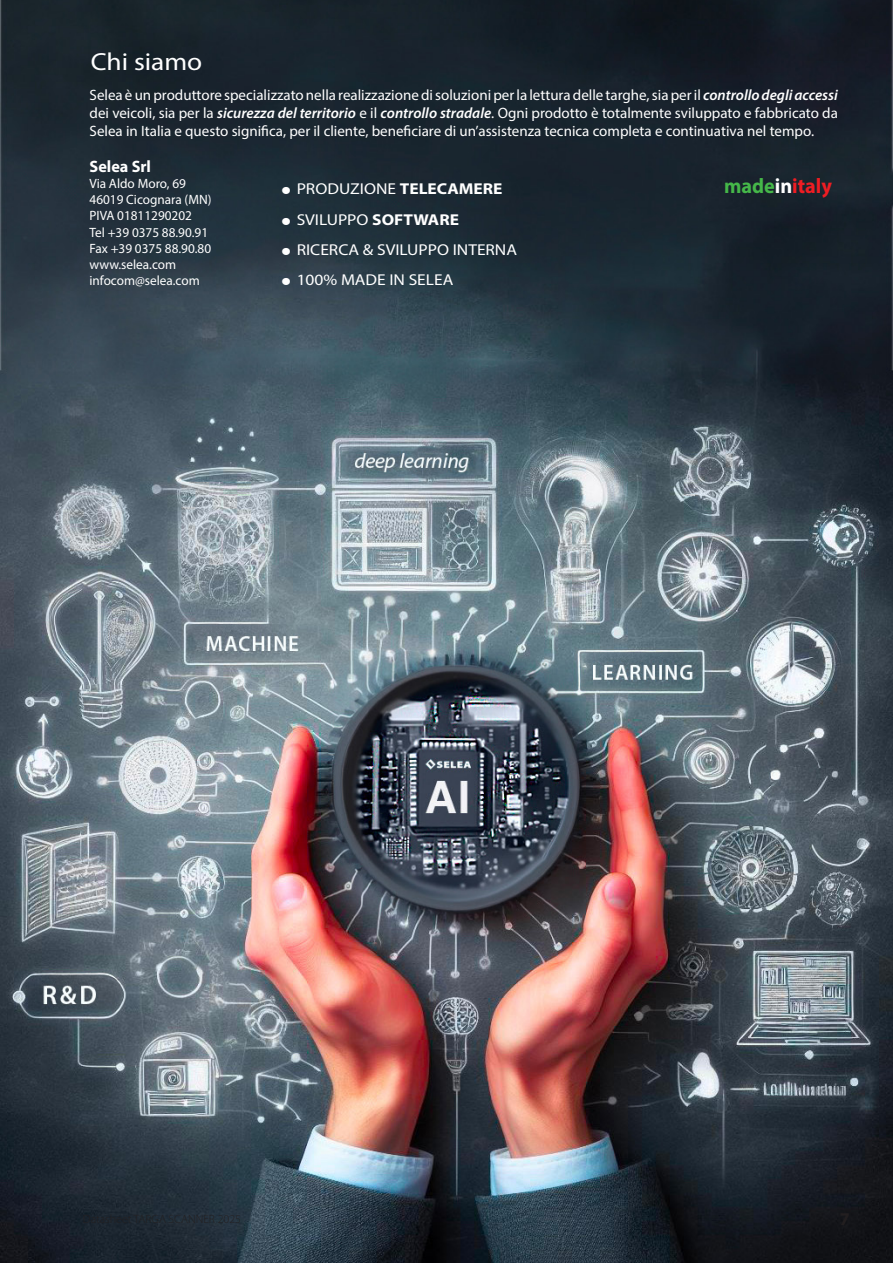
<style>
.page{position:relative;width:893px;height:1263px;background:#fff}
.page>*{position:absolute;margin:0;border:0;box-sizing:border-box;transform-origin:0 0}
.t1{font:24.75px "Myriad Pro";color:#fff;scale:1.11 1}
.t2{font:700 21.15px "Myriad Pro";color:#ee1d23;scale:.96 1}
.t3{font:700 16.5px "Myriad Pro";color:#fff}
.t4{font:15.75px "Myriad Pro";color:#fff;scale:1.11 1}
.t5{font:15px/18px "Myriad Pro";color:#fff;text-align:justify}
.t6{font:13.5px "Myriad Pro";color:#fff}
.s1{font-weight:600;font-style:italic}
.s2{font-weight:700}
.s3{color:#45b749}
.s4{color:#fff}
</style>
<div class="page">
<img style="left:0;top:0;width:893px;height:1263px">
<p class="t1" style="left:91px;top:46px;width:102px">Chi siamo</p>
<p class="t5" style="left:90px;top:85px;width:750px">Selea è un produttore specializzato nella realizzazione di soluzioni per la lettura delle targhe, sia per il <span class="s1">controllo degli accessi </span>dei veicoli, sia per la <span class="s1">sicurezza del territorio</span> e il <span class="s1">controllo stradale</span>. Ogni prodotto è totalmente sviluppato e fabbricato da Selea in Italia e questo significa, per il cliente, beneficiare di un’assistenza tecnica completa e continuativa nel tempo.</p>
<p class="t3" style="left:90px;top:156px;width:63px">Selea Srl</p>
<p class="t6" style="left:90px;top:175px;width:98px">Via Aldo Moro, 69</p>
<p class="t6" style="left:90px;top:191px;width:123px">46019 Cicognara (MN)</p>
<p class="t6" style="left:90px;top:208px;width:104px">PIVA 01811290202</p>
<p class="t6" style="left:90px;top:224px;width:120px">Tel +39 0375 88.90.91</p>
<p class="t6" style="left:90px;top:240px;width:123px">Fax +39 0375 88.90.80</p>
<p class="t6" style="left:90px;top:256px;width:88px">www.selea.com</p>
<p class="t6" style="left:90px;top:272px;width:112px">infocom@selea.com</p>
<p class="t4" style="left:281px;top:179px;width:201px">● PRODUZIONE <span class="s2">TELECAMERE</span></p>
<p class="t4" style="left:281px;top:209px;width:162px">● SVILUPPO <span class="s2">SOFTWARE</span></p>
<p class="t4" style="left:281px;top:240px;width:214px">● RICERCA &amp; SVILUPPO INTERNA</p>
<p class="t4" style="left:281px;top:270px;width:157px">● 100% MADE IN SELEA</p>
<h2 class="t2" style="left:724px;top:172px;width:114px"><span class="s3">made</span><span class="s4">in</span>italy</h2>
</div>
